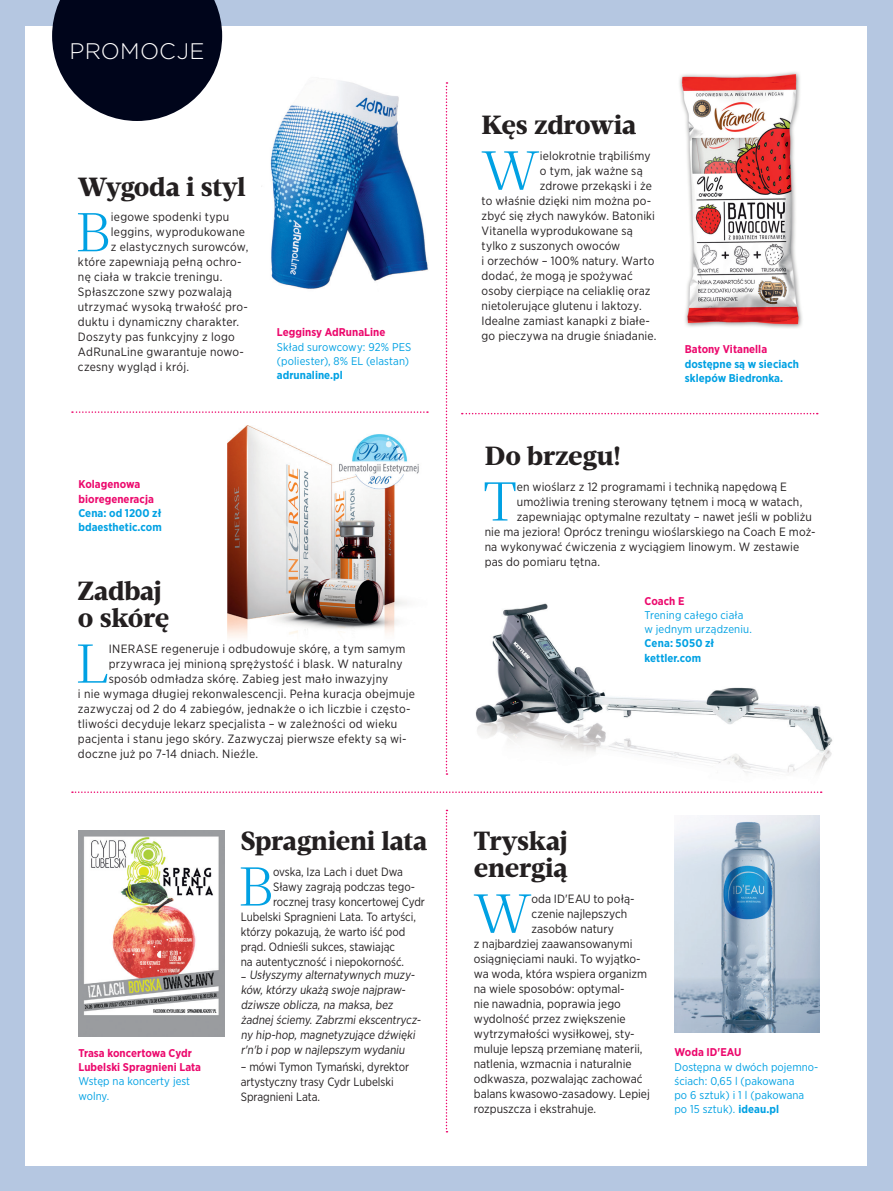
<style>
.page{position:relative;width:893px;height:1191px;background:#b5c7e1}
.page>*{position:absolute;margin:0;border:0;box-sizing:border-box;transform-origin:0 0}
.Tekst_Gł__szeryf_r{font:300 56.1px "Velino Text";color:#00a1e3}
.t1{font:900 27px/27px "Velino Text";letter-spacing:-.015em;color:#231f20}
.Tekst_sans_7_5pt{font:300 22.5px "Gotham";letter-spacing:.01em;color:#fff}
.Tekst_Gł__szeryf_r-2{font:12px/15px "Gotham Narrow";letter-spacing:.01em;color:#231f20}
.Tekst_Gł__szeryf_r-3{font:12px/15px "Gotham Narrow";letter-spacing:.01em;color:#231f20;scale:.96 1}
.Tekst_sans_7_5pt-2{font:11.25px/14.2px "Gotham Narrow";letter-spacing:.005em;color:#00a1e3}
.Tekst_sans_7_5pt-3{font:700 11.25px/14.2px "Gotham Narrow";letter-spacing:.005em;color:#00a1e3}
.Tekst_sans_7_5pt-4{font:700 11.25px/14.2px "Gotham Narrow";letter-spacing:.005em;color:#ec096d}
.s1{font-weight:700;color:#ec096d}
.s2{color:#ec096d}
.s3{font-weight:400;color:#00a1e3}
.s4{font-weight:700}
</style>
<div class="page">
<div style="left:26px;top:26px;width:841px;height:1140px;background:#fff"></div>
<svg style="left:446px;top:809px;width:1px;height:323px"></svg>
<svg style="left:446px;top:82px;width:1px;height:693px"></svg>
<svg style="left:72px;top:411px;width:356px;height:2px"></svg>
<img style="left:228px;top:426px;width:191px;height:212px">
<img style="left:674px;top:815px;width:145px;height:217px">
<svg style="left:462px;top:413px;width:356px;height:1px"></svg>
<img style="left:475px;top:603px;width:358px;height:170px">
<img style="left:261px;top:81px;width:167px;height:208px">
<img style="left:78px;top:830px;width:146px;height:206px">
<svg style="left:52px;top:0;width:170px;height:121px"></svg>
<img style="left:679px;top:72px;width:123px;height:256px">
<svg style="left:72px;top:791px;width:750px;height:2px"></svg>
<p class="Tekst_sans_7_5pt" style="left:70px;top:37px;width:136px">PROMOCJE</p>
<p class="t1" style="left:78px;top:174px;width:169px">Wygoda i styl</p>
<p class="Tekst_Gł__szeryf_r" style="left:76px;top:199px;width:36px">B</p>
<p class="Tekst_Gł__szeryf_r-2" style="left:111px;top:209px;width:120px">iegowe spodenki typu</p>
<p class="Tekst_Gł__szeryf_r-2" style="left:111px;top:224px;width:136px">leggins, wyprodukowane</p>
<p class="Tekst_Gł__szeryf_r-2" style="left:111px;top:239px;width:139px">z elastycznych surowców,</p>
<p class="Tekst_Gł__szeryf_r-2" style="left:78px;top:254px;width:165px">które zapewniają pełną ochro-</p>
<p class="Tekst_Gł__szeryf_r-2" style="left:78px;top:269px;width:146px">nę ciała w trakcie treningu.</p>
<p class="Tekst_Gł__szeryf_r-2" style="left:78px;top:284px;width:155px">Spłaszczone szwy pozwalają</p>
<p class="Tekst_Gł__szeryf_r-2" style="left:78px;top:299px;width:171px">utrzymać wysoką trwałość pro-</p>
<p class="Tekst_Gł__szeryf_r-2" style="left:78px;top:314px;width:163px">duktu i dynamiczny charakter.</p>
<p class="Tekst_Gł__szeryf_r-2" style="left:78px;top:329px;width:158px">Doszyty pas funkcyjny z logo</p>
<p class="Tekst_Gł__szeryf_r-2" style="left:78px;top:344px;width:168px">AdRunaLine gwarantuje nowo-</p>
<p class="Tekst_Gł__szeryf_r-2" style="left:78px;top:359px;width:113px">czesny wygląd i krój.</p>
<p class="Tekst_sans_7_5pt-2" style="left:277px;top:325px;width:136px"><span class="s1">Legginsy AdRunaLine<br></span>Skład surowcowy: 92% PES (poliester), 8% EL (elastan)</p>
<p class="Tekst_sans_7_5pt-3" style="left:277px;top:368px;width:67px">adrunaline.pl</p>
<p class="Tekst_sans_7_5pt-3" style="left:78px;top:477px;width:85px"><span class="s2">Kolagenowa bioregeneracja<br></span>Cena: od 1200 zł bdaesthetic.com</p>
<p class="t1" style="left:78px;top:578px;width:93px">Zadbaj o skórę</p>
<p class="Tekst_Gł__szeryf_r" style="left:76px;top:630px;width:34px">L</p>
<p class="Tekst_Gł__szeryf_r-2" style="left:109px;top:640px;width:298px">INERASE regeneruje i odbudowuje skórę, a tym samym</p>
<p class="Tekst_Gł__szeryf_r-2" style="left:109px;top:655px;width:295px">przywraca jej minioną sprężystość i blask. W naturalny</p>
<p class="Tekst_Gł__szeryf_r-2" style="left:109px;top:670px;width:281px">sposób odmładza skórę. Zabieg jest mało inwazyjny</p>
<p class="Tekst_Gł__szeryf_r-2" style="left:78px;top:685px;width:338px">i nie wymaga długiej rekonwalescencji. Pełna kuracja obejmuje</p>
<p class="Tekst_Gł__szeryf_r-2" style="left:78px;top:700px;width:334px">zazwyczaj od 2 do 4 zabiegów, jednakże o ich liczbie i często-</p>
<p class="Tekst_Gł__szeryf_r-2" style="left:78px;top:715px;width:321px">tliwości decyduje lekarz specjalista – w zależności od wieku</p>
<p class="Tekst_Gł__szeryf_r-2" style="left:78px;top:730px;width:330px">pacjenta i stanu jego skóry. Zazwyczaj pierwsze efekty są wi-</p>
<p class="Tekst_Gł__szeryf_r-2" style="left:78px;top:745px;width:182px">doczne już po 7-14 dniach. Nieźle.</p>
<p class="Tekst_sans_7_5pt-4" style="left:78px;top:1045px;width:124px">Trasa koncertowa Cydr<br>Lubelski Spragnieni Lata<br><span class="s3">Wstęp na koncerty jest wolny.</span></p>
<p class="t1" style="left:241px;top:828px;width:188px">Spragnieni lata</p>
<p class="Tekst_Gł__szeryf_r" style="left:238px;top:853px;width:36px">B</p>
<p class="Tekst_Gł__szeryf_r-3" style="left:273px;top:863px;width:137px">ovska, Iza Lach i duet Dwa</p>
<p class="Tekst_Gł__szeryf_r-3" style="left:273px;top:878px;width:149px">Sławy zagrają podczas tego-</p>
<p class="Tekst_Gł__szeryf_r-3" style="left:273px;top:893px;width:160px">rocznej trasy koncertowej Cydr</p>
<p class="Tekst_Gł__szeryf_r-3" style="left:241px;top:908px;width:184px">Lubelski Spragnieni Lata. To artyści,</p>
<p class="Tekst_Gł__szeryf_r-3" style="left:241px;top:923px;width:173px">którzy pokazują, że warto iść pod</p>
<p class="Tekst_Gł__szeryf_r-3" style="left:241px;top:938px;width:162px">prąd. Odnieśli sukces, stawiając</p>
<p class="Tekst_Gł__szeryf_r-3" style="left:241px;top:953px;width:172px">na autentyczność i niepokorność.</p>
<p class="Tekst_Gł__szeryf_r-3" style="left:241px;top:967px;width:191px">– Usłyszymy alternatywnych muzy&shy;ków, którzy ukażą swoj e naj praw&shy;dziwsze oblicza, na maksa, bez żadnej ściemy. Zabrzmi ekscentrycz&shy;ny hip-hop, magnetyzujące dźwięki r'n'b i pop w naj lepszym wydaniu</p>
<p class="Tekst_Gł__szeryf_r-3" style="left:241px;top:1058px;width:177px">– mówi Tymon Tymański, dyrektor artystyczny trasy Cydr Lubelski<br>Spragnieni Lata.</p>
<p class="t1" style="left:482px;top:112px;width:156px">Kęs zdrowia</p>
<p class="Tekst_Gł__szeryf_r" style="left:481px;top:137px;width:61px">W</p>
<p class="Tekst_Gł__szeryf_r-2" style="left:540px;top:147px;width:112px">ielokrotnie trąbiliśmy</p>
<p class="Tekst_Gł__szeryf_r-2" style="left:540px;top:162px;width:104px">o tym, jak ważne są</p>
<p class="Tekst_Gł__szeryf_r-2" style="left:540px;top:177px;width:113px">zdrowe przekąski i że</p>
<p class="Tekst_Gł__szeryf_r-2" style="left:482px;top:192px;width:171px">to właśnie dzięki nim można po-</p>
<p class="Tekst_Gł__szeryf_r-2" style="left:482px;top:207px;width:175px">zbyć się złych nawyków. Batoniki</p>
<p class="Tekst_Gł__szeryf_r-2" style="left:482px;top:222px;width:153px">Vitanella wyprodukowane są</p>
<p class="Tekst_Gł__szeryf_r-2" style="left:482px;top:237px;width:140px">tylko z suszonych owoców</p>
<p class="Tekst_Gł__szeryf_r-2" style="left:482px;top:252px;width:174px">i orzechów – 100% natury. Warto</p>
<p class="Tekst_Gł__szeryf_r-2" style="left:482px;top:267px;width:153px">dodać, że mogą je spożywać</p>
<p class="Tekst_Gł__szeryf_r-2" style="left:482px;top:282px;width:170px">osoby cierpiące na celiaklię oraz</p>
<p class="Tekst_Gł__szeryf_r-2" style="left:482px;top:297px;width:162px">nietolerujące glutenu i laktozy.</p>
<p class="Tekst_Gł__szeryf_r-2" style="left:482px;top:312px;width:176px">Idealne zamiast kanapki z białe&shy;go pieczywa na drugie śniadanie.</p>
<p class="Tekst_sans_7_5pt-3" style="left:685px;top:342px;width:116px"><span class="s2">Batony Vitanella </span>dostępne są w sieciach sklepów Biedronka.</p>
<p class="t1" style="left:485px;top:443px;width:138px">Do brzegu!</p>
<p class="Tekst_Gł__szeryf_r" style="left:483px;top:468px;width:35px">T</p>
<p class="Tekst_Gł__szeryf_r-2" style="left:517px;top:478px;width:272px">en wioślarz z 12 programami i techniką napędową E</p>
<p class="Tekst_Gł__szeryf_r-2" style="left:517px;top:493px;width:287px">umożliwia trening sterowany tętnem i mocą w watach,</p>
<p class="Tekst_Gł__szeryf_r-2" style="left:517px;top:508px;width:297px">zapewniając optymalne rezultaty – nawet jeśli w pobliżu</p>
<p class="Tekst_Gł__szeryf_r-2" style="left:485px;top:523px;width:332px">nie ma jeziora! Oprócz treningu wioślarskiego na Coach E moż-</p>
<p class="Tekst_Gł__szeryf_r-2" style="left:485px;top:538px;width:316px">na wykonywać ćwiczenia z wyciągiem linowym. W zestawie</p>
<p class="Tekst_Gł__szeryf_r-2" style="left:485px;top:553px;width:117px">pas do pomiaru tętna.</p>
<p class="Tekst_sans_7_5pt-2" style="left:644px;top:593px;width:109px"><span class="s1">Coach E<br></span>Trening całego ciała w jednym urządzeniu.</p>
<p class="Tekst_sans_7_5pt-3" style="left:644px;top:636px;width:71px">Cena: 5050 zł kettler.com</p>
<p class="t1" style="left:474px;top:828px;width:95px">Tryskaj energią</p>
<p class="Tekst_Gł__szeryf_r" style="left:473px;top:880px;width:61px">W</p>
<p class="Tekst_Gł__szeryf_r-2" style="left:531px;top:890px;width:105px">oda ID'EAU to połą-</p>
<p class="Tekst_Gł__szeryf_r-2" style="left:531px;top:905px;width:97px">czenie najlepszych</p>
<p class="Tekst_Gł__szeryf_r-2" style="left:531px;top:920px;width:84px">zasobów natury</p>
<p class="Tekst_Gł__szeryf_r-2" style="left:474px;top:935px;width:160px">z najbardziej zaawansowanymi</p>
<p class="Tekst_Gł__szeryf_r-2" style="left:474px;top:950px;width:168px">osiągnięciami nauki. To wyjątko-</p>
<p class="Tekst_Gł__szeryf_r-2" style="left:474px;top:965px;width:175px">wa woda, która wspiera organizm</p>
<p class="Tekst_Gł__szeryf_r-2" style="left:474px;top:980px;width:152px">na wiele sposobów: optymal-</p>
<p class="Tekst_Gł__szeryf_r-2" style="left:474px;top:995px;width:149px">nie nawadnia, poprawia jego</p>
<p class="Tekst_Gł__szeryf_r-2" style="left:474px;top:1010px;width:153px">wydolność przez zwiększenie</p>
<p class="Tekst_Gł__szeryf_r-2" style="left:474px;top:1025px;width:162px">wytrzymałości wysiłkowej, sty-</p>
<p class="Tekst_Gł__szeryf_r-2" style="left:474px;top:1040px;width:170px">muluje lepszą przemianę materii,</p>
<p class="Tekst_Gł__szeryf_r-2" style="left:474px;top:1055px;width:159px">natlenia, wzmacnia i naturalnie</p>
<p class="Tekst_Gł__szeryf_r-2" style="left:474px;top:1070px;width:170px">odkwasza, pozwalając zachować</p>
<p class="Tekst_Gł__szeryf_r-2" style="left:474px;top:1085px;width:178px">balans kwasowo-zasadowy. Lepiej</p>
<p class="Tekst_Gł__szeryf_r-2" style="left:474px;top:1100px;width:124px">rozpuszcza i ekstrahuje.</p>
<p class="Tekst_sans_7_5pt-4" style="left:674px;top:1045px;width:69px">Woda ID'EAU</p>
<p class="Tekst_sans_7_5pt-2" style="left:674px;top:1059px;width:145px">Dostępna w dwóch pojemno&shy;ściach: 0,65 l (pakowana<br>po 6 sztuk) i 1 l (pakowana po 15 sztuk). <span class="s4">ideau.pl</span></p>
</div>
